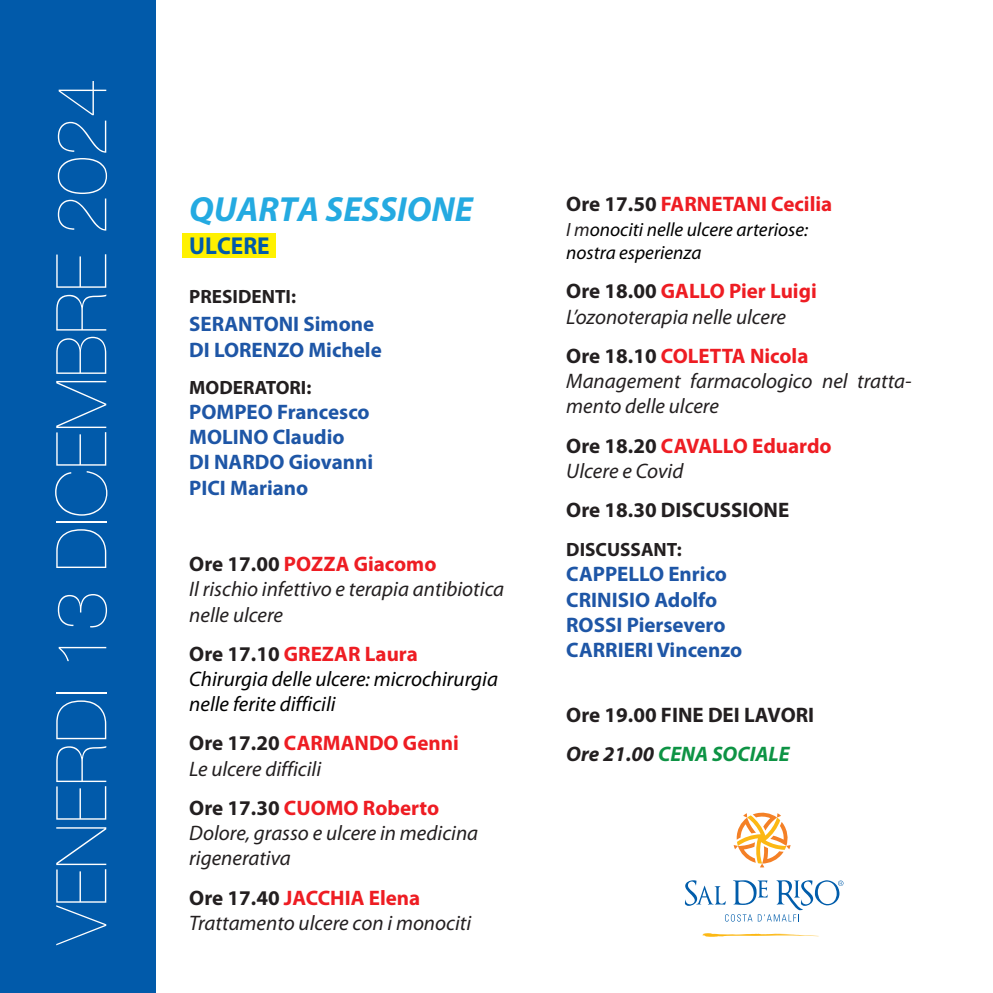
<style>
.page{position:relative;width:993px;height:993px;background:#fff}
.page>*{position:absolute;margin:0;border:0;box-sizing:border-box;transform-origin:0 0}
.t1{font:200 70px "Helvetica Neue";color:#fff}
.t2{font:italic 700 35px "Myriad Pro";color:#24aae1}
.t3{font:700 24.5px "Myriad Pro";color:#015aaa;scale:.95 1}
.t4{font:italic 21px/25.2px "Myriad Pro";color:#231f20}
.t5{font:700 21px/25.2px "Myriad Pro";color:#1e56a6}
.t6{font:italic 21px/25.2px "Myriad Pro";color:#000001}
.t7{font:700 21px/39.2px "Myriad Pro";color:#231f20}
.t8{font:700 21px/25.2px "Myriad Pro";color:#ee1d23}
.t9{font:italic 19.25px/23.1px "Myriad Pro";color:#000001}
.t10{font:700 19.25px "Myriad Pro";color:#231f20}
.s1{font-weight:700;font-style:normal}
.s2{font-weight:700;font-style:normal;color:#ee1d23}
.s3{font-weight:700;font-style:normal;color:#231f20}
.s4{color:#231f20}
.s5{font-weight:400;font-style:italic;color:#231f20}
.s6{font-style:italic}
.s7{font-style:italic;color:#0d9344}
</style>
<div class="page">
<div style="left:182px;top:233px;width:93px;height:25px;background:#fff101"></div>
<div style="left:0;top:0;width:155px;height:992px;background:#015aaa"></div>
<svg style="left:702px;top:933px;width:116px;height:3px"></svg>
<svg style="left:733px;top:812px;width:57px;height:55px"></svg>
<svg style="left:684px;top:880px;width:159px;height:41px"></svg>
<h1 class="t1" style="left:27px;top:943px;width:866px;rotate:-90deg">VENERDI 13 DICEMBRE 2024</h1>
<h2 class="t2" style="left:189px;top:189px;width:285px">QUARTA SESSIONE</h2>
<p class="t3" style="left:189px;top:232px;width:86px">ULCERE</p>
<p class="t10" style="left:189px;top:285px;width:108px">PRESIDENTI:</p>
<p class="t5" style="left:189px;top:312px;width:194px">SERANTONI Simone<br>DI LORENZO Michele</p>
<p class="t10" style="left:189px;top:376px;width:124px">MODERATORI:</p>
<p class="t5" style="left:189px;top:399px;width:185px">POMPEO Francesco<br>MOLINO Claudio<br>DI NARDO Giovanni<br>PICI Mariano</p>
<p class="t4" style="left:189px;top:551px;width:316px"><span class="s1">Ore 17.00</span> <span class="s2">POZZA Giacomo<br></span>Il rischio infettivo e terapia antibiotica nelle ulcere</p>
<p class="t6" style="left:189px;top:641px;width:310px"><span class="s3">Ore 17.10</span> <span class="s2">GREZAR Laura<br></span>Chirurgia delle ulcere: microchirurgia nelle ferite difficili</p>
<p class="t4" style="left:189px;top:731px;width:271px"><span class="s1">Ore 17.20</span> <span class="s2">CARMANDO Genni<br></span>Le ulcere difficili</p>
<p class="t4" style="left:189px;top:795px;width:290px"><span class="s1">Ore 17.30</span> <span class="s2">CUOMO Roberto<br></span>Dolore, grasso e ulcere in medicina rigenerativa</p>
<p class="t4" style="left:189px;top:885px;width:283px"><span class="s1">Ore 17.40</span> <span class="s2">JACCHIA Elena<br></span>Trattamento ulcere con i monociti</p>
<p class="t8" style="left:566px;top:191px;width:267px"><span class="s4">Ore 17.50</span> FARNETANI Cecilia</p>
<p class="t9" style="left:566px;top:218px;width:243px"><span class="s4">I m</span>onociti nelle ulcere arteriose: nostra esperienza</p>
<p class="t4" style="left:566px;top:279px;width:252px"><span class="s1">Ore 18.00</span> <span class="s2">GALLO Pier Luigi<br></span>L’ozonoterapia nelle ulcere</p>
<p class="t4" style="left:566px;top:343px;width:347px"><span class="s1">Ore 18.10</span> <span class="s2">COLETTA Nicola<br></span>Management farmacologico nel tratta&shy;mento delle ulcere</p>
<p class="t8" style="left:566px;top:433px;width:267px"><span class="s4">Ore 18.20</span> CAVALLO Eduardo<br><span class="s5">Ulcere e Covid</span></p>
<p class="t7" style="left:566px;top:490px;width:224px">Ore 18.30 DISCUSSIONE</p>
<p class="t10" style="left:566px;top:539px;width:117px">DISCUSSANT:</p>
<p class="t5" style="left:566px;top:562px;width:177px">CAPPELLO Enrico<br>CRINISIO Adolfo<br>ROSSI Piersevero<br>CARRIERI Vincenzo</p>
<p class="t7" style="left:566px;top:695px;width:249px">Ore 19.00 FINE DEI LAVORI<br><span class="s6">Ore 21.00</span> <span class="s7">CENA SOCIALE</span></p>
</div>
